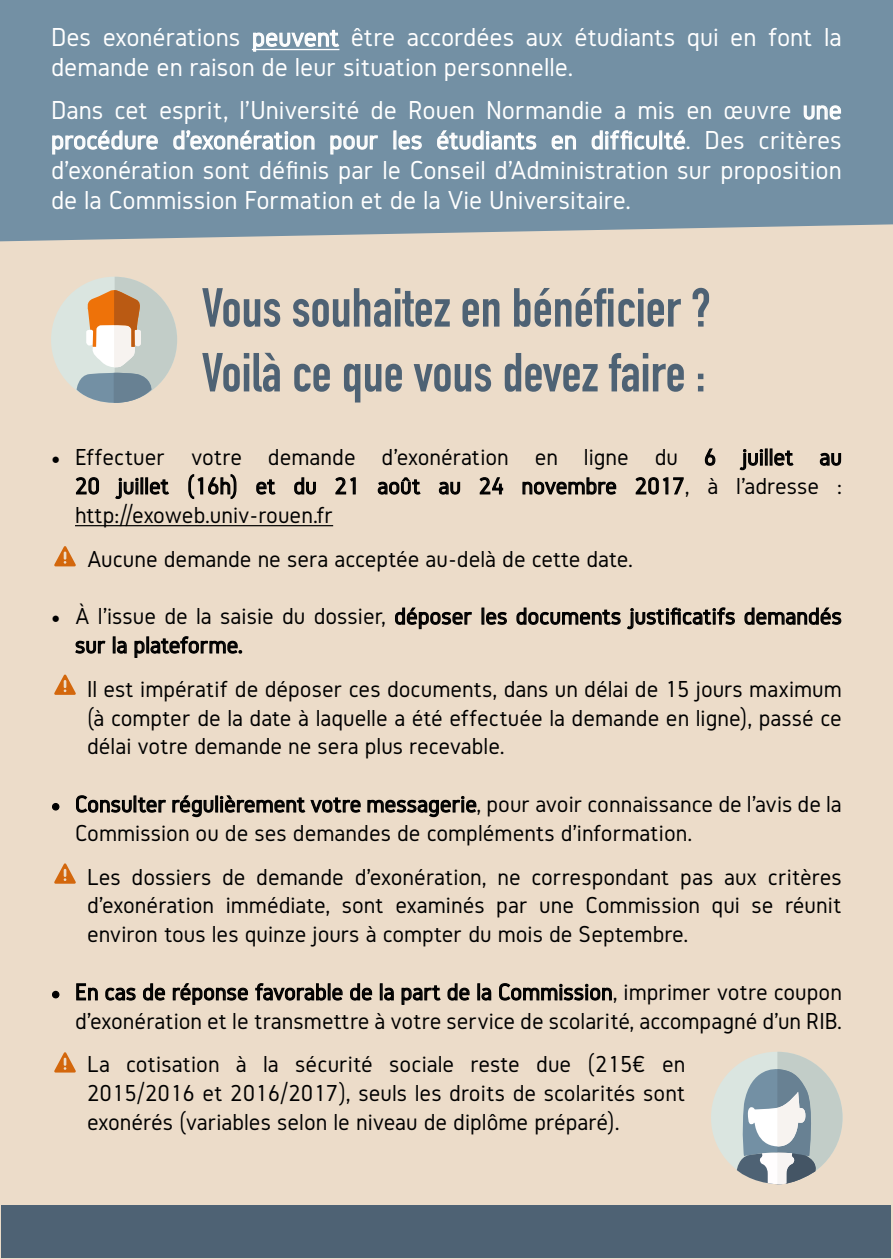
<style>
.page{position:relative;width:893px;height:1259px;background:#fff}
.page>*{position:absolute;margin:0;border:0;box-sizing:border-box;transform-origin:0 0}
.t1{font:700 54px/64.8px "DIN Condensed";color:#4e6274}
.t2{font:27px/30px "Gidole";color:#fff}
.t3{font:24px/28.8px "Gidole";color:#000;text-align:justify}
.s1{font-family:"Minion Pro"}
</style>
<div class="page">
<div style="left:0;top:161px;width:893px;height:1098px;background:#ecdcc9"></div>
<div style="left:0;top:0;width:893px;height:241px;background:#7390a4"></div>
<div style="left:2px;top:1205px;width:889px;height:52px;background:#4e6274"></div>
<svg style="left:252px;top:29px;width:88px;height:23px"></svg>
<svg style="left:803px;top:104px;width:39px;height:16px"></svg>
<svg style="left:52px;top:129px;width:106px;height:26px;background:#96acba"></svg>
<svg style="left:173px;top:129px;width:142px;height:22px;background:#9db1bf"></svg>
<svg style="left:330px;top:134px;width:49px;height:21px"></svg>
<div style="left:393px;top:130px;width:3px;height:20px;border:1px solid #fff"></div>
<svg style="left:398px;top:134px;width:24px;height:16px"></svg>
<svg style="left:436px;top:129px;width:101px;height:22px;background:#9eb2bf"></svg>
<svg style="left:551px;top:134px;width:26px;height:16px"></svg>
<svg style="left:591px;top:129px;width:95px;height:22px;background:#9fb3c1"></svg>
<hr style="left:75px;top:525px;width:258px;height:1px;background:#000">
<svg style="left:704px;top:448px;width:12px;height:18px"></svg>
<svg style="left:739px;top:449px;width:25px;height:22px"></svg>
<div style="left:765px;top:448px;width:3px;height:18px;border:1px solid #000"></div>
<svg style="left:770px;top:448px;width:24px;height:18px"></svg>
<svg style="left:819px;top:452px;width:23px;height:14px"></svg>
<svg style="left:75px;top:477px;width:24px;height:18px"></svg>
<svg style="left:115px;top:477px;width:24px;height:22px"></svg>
<div style="left:140px;top:477px;width:3px;height:17px;border:1px solid #000"></div>
<div style="left:145px;top:477px;width:3px;height:17px;border:1px solid #000"></div>
<svg style="left:149px;top:479px;width:21px;height:16px"></svg>
<svg style="left:188px;top:474px;width:49px;height:25px"></svg>
<svg style="left:256px;top:479px;width:20px;height:16px"></svg>
<svg style="left:294px;top:477px;width:22px;height:18px"></svg>
<svg style="left:335px;top:477px;width:21px;height:18px"></svg>
<svg style="left:377px;top:477px;width:44px;height:18px"></svg>
<svg style="left:438px;top:481px;width:23px;height:14px"></svg>
<svg style="left:479px;top:477px;width:25px;height:18px"></svg>
<svg style="left:522px;top:477px;width:95px;height:18px"></svg>
<svg style="left:635px;top:477px;width:49px;height:18px"></svg>
<svg style="left:395px;top:607px;width:77px;height:23px"></svg>
<div style="left:481px;top:607px;width:3px;height:18px;border:1px solid #000"></div>
<svg style="left:486px;top:611px;width:21px;height:14px"></svg>
<svg style="left:516px;top:607px;width:219px;height:23px"></svg>
<svg style="left:744px;top:607px;width:98px;height:18px"></svg>
<svg style="left:75px;top:640px;width:31px;height:14px"></svg>
<div style="left:113px;top:636px;width:3px;height:17px;border:1px solid #000"></div>
<svg style="left:116px;top:640px;width:11px;height:14px"></svg>
<svg style="left:134px;top:636px;width:109px;height:22px"></svg>
<div style="left:52px;top:803px;width:7px;height:7px;border:1px solid #000;border-radius:50%"></div>
<svg style="left:76px;top:795px;width:285px;height:22px"></svg>
<svg style="left:367px;top:795px;width:110px;height:22px"></svg>
<div style="left:52px;top:990px;width:7px;height:8px;border:1px solid #000;border-radius:50%"></div>
<svg style="left:76px;top:983px;width:22px;height:18px"></svg>
<svg style="left:105px;top:987px;width:31px;height:14px"></svg>
<svg style="left:143px;top:983px;width:23px;height:18px"></svg>
<svg style="left:172px;top:983px;width:77px;height:22px"></svg>
<svg style="left:255px;top:983px;width:88px;height:18px"></svg>
<svg style="left:350px;top:983px;width:23px;height:18px"></svg>
<div style="left:380px;top:983px;width:3px;height:17px;border:1px solid #000"></div>
<svg style="left:384px;top:987px;width:10px;height:14px"></svg>
<svg style="left:401px;top:983px;width:69px;height:22px"></svg>
<div style="left:477px;top:983px;width:3px;height:17px;border:1px solid #000"></div>
<svg style="left:481px;top:987px;width:11px;height:14px"></svg>
<svg style="left:499px;top:983px;width:113px;height:18px"></svg>
<svg style="left:54px;top:546px;width:22px;height:20px"></svg>
<svg style="left:54px;top:674px;width:22px;height:21px"></svg>
<svg style="left:54px;top:863px;width:22px;height:20px"></svg>
<svg style="left:54px;top:1052px;width:22px;height:20px"></svg>
<div style="left:711px;top:1051px;width:132px;height:132px;background:#dae5e0;border-radius:50%"></div>
<svg style="left:737px;top:1051px;width:106px;height:134px"></svg>
<div style="left:51px;top:277px;width:126px;height:126px;background:#dae5e0;border-radius:50%"></div>
<svg style="left:77px;top:277px;width:100px;height:126px"></svg>
<p class="t2" style="left:51px;top:22px;width:792px">Des exonérations peuvent être accordées aux étudiants qui en font la demande en raison de leur situation personnelle.</p>
<p class="t2" style="left:51px;top:95px;width:792px;text-align:justify">Dans cet esprit, l’Université de Rouen Normandie a mis en œuvre une procédure d’exonération pour les étudiants en difficulté. Des critères d’exonération sont définis par le Conseil d’Administration sur proposition de la Commission Formation et de la Vie Universitaire.</p>
<h1 class="t1" style="left:202px;top:276px;width:511px">Vous souhaitez en bénéficier ?<br>Voilà ce que vous devez faire :</h1>
<p class="t3" style="left:75px;top:443px;width:768px;text-indent:-24px"><span class="s1">•</span> Effectuer votre demande d’exonération en ligne du 6 juillet au 20 juillet (16h) et du 21 août au 24 novembre 2017, à l’adresse : http://exoweb.univ-rouen.fr</p>
<p class="t3" style="left:87px;top:544px;width:547px">Aucune demande ne sera acceptée au-delà de cette date.</p>
<p class="t3" style="left:75px;top:602px;width:768px;text-indent:-24px"><span class="s1">•</span> À l’issue de la saisie du dossier, déposer les documents justificatifs demandés sur la plateforme.</p>
<p class="t3" style="left:87px;top:674px;width:756px">Il est impératif de déposer ces documents, dans un délai de 15 jours maximum (à compter de la date à laquelle a été effectuée la demande en ligne), passé ce délai votre demande ne sera plus recevable.</p>
<p class="t3" style="left:75px;top:789px;width:768px;text-indent:-24px"><span class="s1">•</span> Consulter régulièrement votre messagerie, pour avoir connaissance de l’avis de la<br>Commission ou de ses demandes de compléments d’information.</p>
<p class="t3" style="left:87px;top:862px;width:756px">Les dossiers de demande d’exonération, ne correspondant pas aux critères d’exonération immédiate, sont examinés par une Commission qui se réunit environ tous les quinze jours à compter du mois de Septembre.</p>
<p class="t3" style="left:51px;top:977px;width:792px;text-align:right"><span class="s1">•</span> En cas de réponse favorable de la part de la Commission, imprimer votre coupon d’exonération et le transmettre à votre service de scolarité, accompagné d’un RIB.</p>
<p class="t3" style="left:87px;top:1050px;width:600px">La cotisation à la sécurité sociale reste due (215€ en 2015/2016 et 2016/2017), seuls les droits de scolarités sont exonérés (variables selon le niveau de diplôme préparé).</p>
</div>
